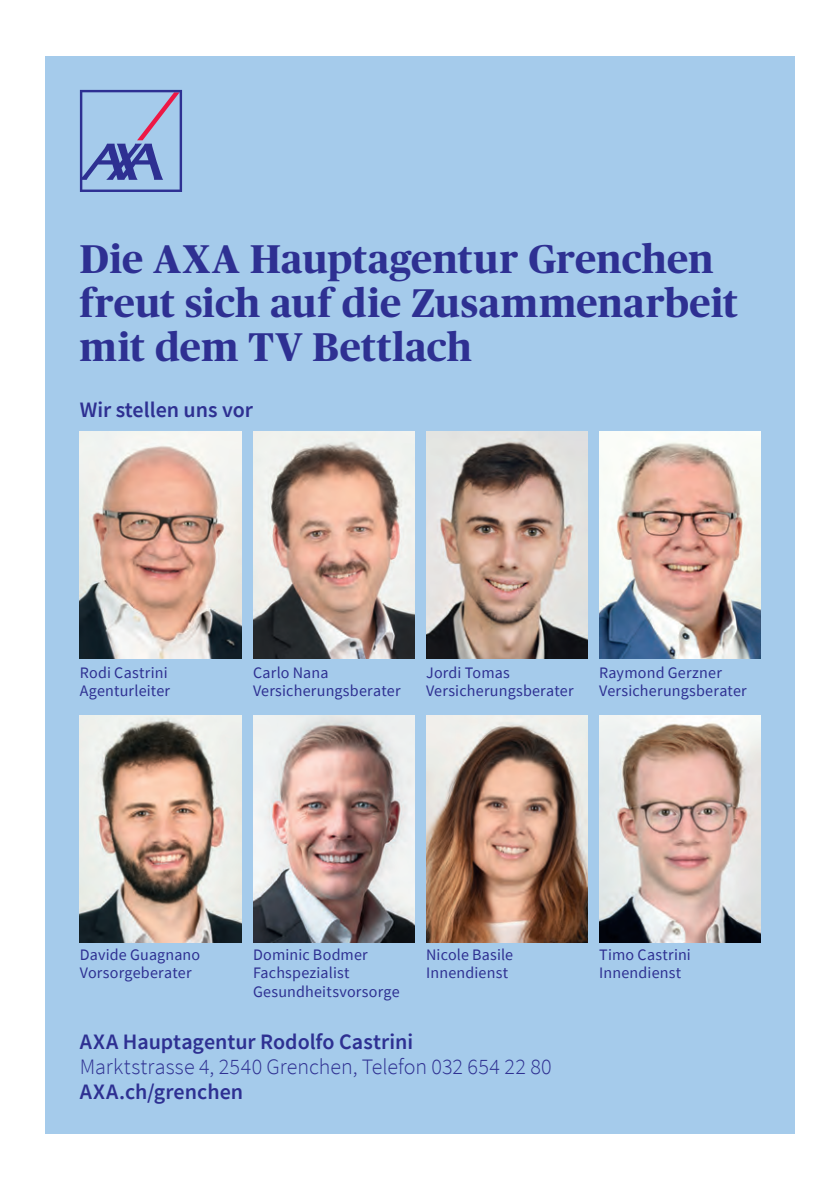
<style>
.page{position:relative;width:840px;height:1191px;background:#fff}
.page>*{position:absolute;margin:0;border:0;box-sizing:border-box;transform-origin:0 0}
.t1{font:700 40px/44px "Publico Headline";letter-spacing:.01em;color:#2e3092}
.t2{font:600 22px "Source Sans Pro";color:#2e3092}
.t3{font:300 22px "Source Sans Pro";color:#2e3092}
.t4{font:16px/18.4px "Source Sans Pro";letter-spacing:.01em;color:#2e3092}
</style>
<div class="page">
<div style="left:46px;top:56px;width:748px;height:1077px;background:#a5cbeb"></div>
<img style="left:80px;top:431px;width:161px;height:227px">
<img style="left:80px;top:715px;width:161px;height:227px">
<img style="left:253px;top:431px;width:161px;height:227px">
<img style="left:253px;top:715px;width:161px;height:227px">
<img style="left:426px;top:431px;width:161px;height:227px">
<img style="left:426px;top:715px;width:161px;height:227px">
<img style="left:599px;top:431px;width:161px;height:227px">
<img style="left:599px;top:715px;width:161px;height:227px">
<svg style="left:80px;top:90px;width:102px;height:102px"></svg>
<h1 class="t1" style="left:80px;top:234px;width:659px">Die AXA Hauptagentur Grenchen freut sich auf die Zusammenarbeit mit dem TV Bettlach</h1>
<h2 class="t2" style="left:80px;top:395px;width:175px">Wir stellen uns vor</h2>
<p class="t4" style="left:80px;top:663px;width:92px">Rodi Castrini<br>Agenturleiter</p>
<p class="t4" style="left:253px;top:663px;width:149px">Carlo Nana<br>Versicherungsberater</p>
<p class="t4" style="left:426px;top:663px;width:149px">Jordi Tomas<br>Versicherungsberater</p>
<p class="t4" style="left:599px;top:663px;width:149px">Raymond Gerzner<br>Versicherungsberater</p>
<p class="t4" style="left:80px;top:945px;width:122px">Davide Guagnano<br>Vorsorgeberater</p>
<p class="t4" style="left:253px;top:945px;width:148px">Dominic Bodmer<br>Fachspezialist<br>Gesundheitsvorsorge</p>
<p class="t4" style="left:426px;top:945px;width:89px">Nicole Basile<br>Innendienst</p>
<h2 class="t2" style="left:80px;top:1027px;width:334px">AXA Hauptagentur Rodolfo Castrini</h2>
<h2 class="t3" style="left:80px;top:1053px;width:473px">Marktstrasse 4, 2540 Grenchen, Telefon 032 654 22 80</h2>
<h2 class="t2" style="left:80px;top:1077px;width:165px">AXA.ch/grenchen</h2>
<p class="t4" style="left:599px;top:945px;width:93px">Timo Castrini<br>Innendienst</p>
</div>
